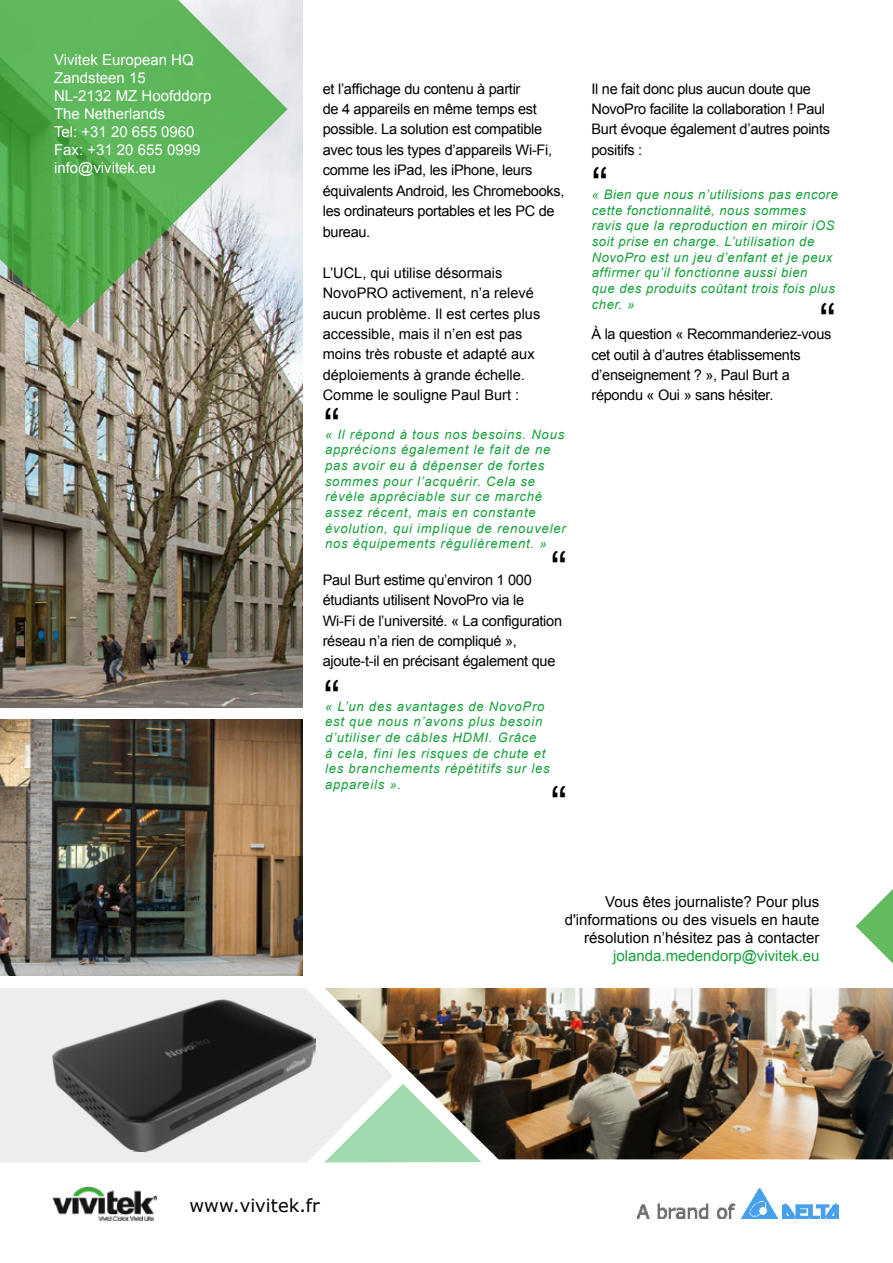
<style>
.page{position:relative;width:893px;height:1263px;background:#fff}
.page>*{position:absolute;margin:0;border:0;box-sizing:border-box;transform-origin:0 0}
.t1{font:49.5px "Arial";color:#000}
.t2{font:18px "Verdana";color:#000}
.t3{font:15px/18px "Arial";color:#fff}
.t4{font:15px/18px "Arial";color:#000;text-align:right}
.t5{font:15px "Arial";color:#14a039}
.t6{font:14.55px/20.4px "Arial";letter-spacing:-.02em;color:#000}
.t7{font:14.55px/20.4px "Arial";color:#000}
.t8{font:italic 13.05px/15.6px "Arial";letter-spacing:.06em;color:#14a039}
.t9{font:italic 13.05px/15.6px "Arial";letter-spacing:.04em;color:#14a039}
</style>
<div class="page">
<img style="left:637px;top:1188px;width:202px;height:31px">
<img style="left:54px;top:1188px;width:103px;height:32px">
<img style="left:0;top:0;width:303px;height:707px">
<img style="left:0;top:719px;width:303px;height:257px">
<svg style="left:0;top:0;width:288px;height:328px;background:#7bb677"></svg>
<svg style="left:393px;top:1159px;width:88px;height:3px"></svg>
<img style="left:393px;top:988px;width:500px;height:171px">
<svg style="left:0;top:988px;width:393px;height:174px;background:#e1e5df"></svg>
<img style="left:48px;top:992px;width:270px;height:167px">
<svg style="left:856px;top:889px;width:37px;height:256px"></svg>
<p class="t3" style="left:54px;top:51px;width:159px">Vivitek European HQ<br>Zandsteen 15<br>NL-2132 MZ Hoofddorp<br>The Netherlands<br>Tel: +31 20 655 0960<br>Fax: +31 20 655 0999 info@vivitek.eu</p>
<p class="t6" style="left:323px;top:78px;width:243px">et l’affichage du contenu à partir<br>de 4 appareils en même temps est possible. La solution est compatible avec tous les types d’appareils Wi-Fi, comme les iPad, les iPhone, leurs équivalents Android, les Chromebooks, les ordinateurs portables et les PC de bureau.</p>
<p class="t7" style="left:323px;top:262px;width:219px">L’UCL, qui utilise désormais<br>NovoPRO activement, n’a relevé aucun problème. Il est certes plus accessible, mais il n’en est pas moins très robuste et adapté aux déploiements à grande échelle.<br>Comme le souligne Paul Burt :</p>
<h1 class="t1" style="left:324px;top:394px;width:18px">“</h1>
<p class="t8" style="left:325px;top:426px;width:242px">« Il répond à tous nos besoins. Nous apprécions également le fait de ne pas avoir eu à dépenser de fortes sommes pour l’acquérir. Cela se révèle appréciable sur ce marché assez récent, mais en constante évolution, qui implique de renouveler nos équipements régulièrement. »</p>
<h1 class="t1" style="left:551px;top:538px;width:18px">“</h1>
<p class="t6" style="left:323px;top:569px;width:241px">Paul Burt estime qu’environ 1 000 étudiants utilisent NovoPro via le<br>Wi-Fi de l’université. « La configuration réseau n’a rien de compliqué », ajoute-t-il en précisant également que</p>
<h1 class="t1" style="left:324px;top:667px;width:18px">“</h1>
<p class="t8" style="left:325px;top:698px;width:226px">« L’un des avantages de NovoPro est que nous n’avons plus besoin d’utiliser de câbles HDMI. Grâce<br>à cela, fini les risques de chute et les branchements répétitifs sur les appareils ».</p>
<h1 class="t1" style="left:551px;top:772px;width:18px">“</h1>
<p class="t6" style="left:591px;top:78px;width:240px">Il ne fait donc plus aucun doute que<br>NovoPro facilite la collaboration ! Paul<br>Burt évoque également d’autres points positifs :</p>
<h1 class="t1" style="left:592px;top:153px;width:18px">“</h1>
<p class="t9" style="left:592px;top:187px;width:248px">« Bien que nous n’utilisions pas encore cette fonctionnalité, nous sommes ravis que la reproduction en miroir iOS soit prise en charge. L’utilisation de NovoPro est un jeu d’enfant et je peux affirmer qu’il fonctionne aussi bien<br>que des produits coûtant trois fois plus cher. »</p>
<h1 class="t1" style="left:819px;top:289px;width:18px">“</h1>
<p class="t6" style="left:591px;top:324px;width:241px">À la question « Recommanderiez-vous cet outil à d’autres établissements d’enseignement ? », Paul Burt a répondu « Oui » sans hésiter.</p>
<p class="t4" style="left:565px;top:893px;width:256px">Vous êtes journaliste? Pour plus d'informations ou des visuels en haute résolution n’hésitez pas à contacter</p>
<p class="t5" style="left:613px;top:946px;width:208px">jolanda.medendorp@vivitek.eu</p>
<p class="t2" style="left:190px;top:1194px;width:132px">www.vivitek.fr</p>
</div>
